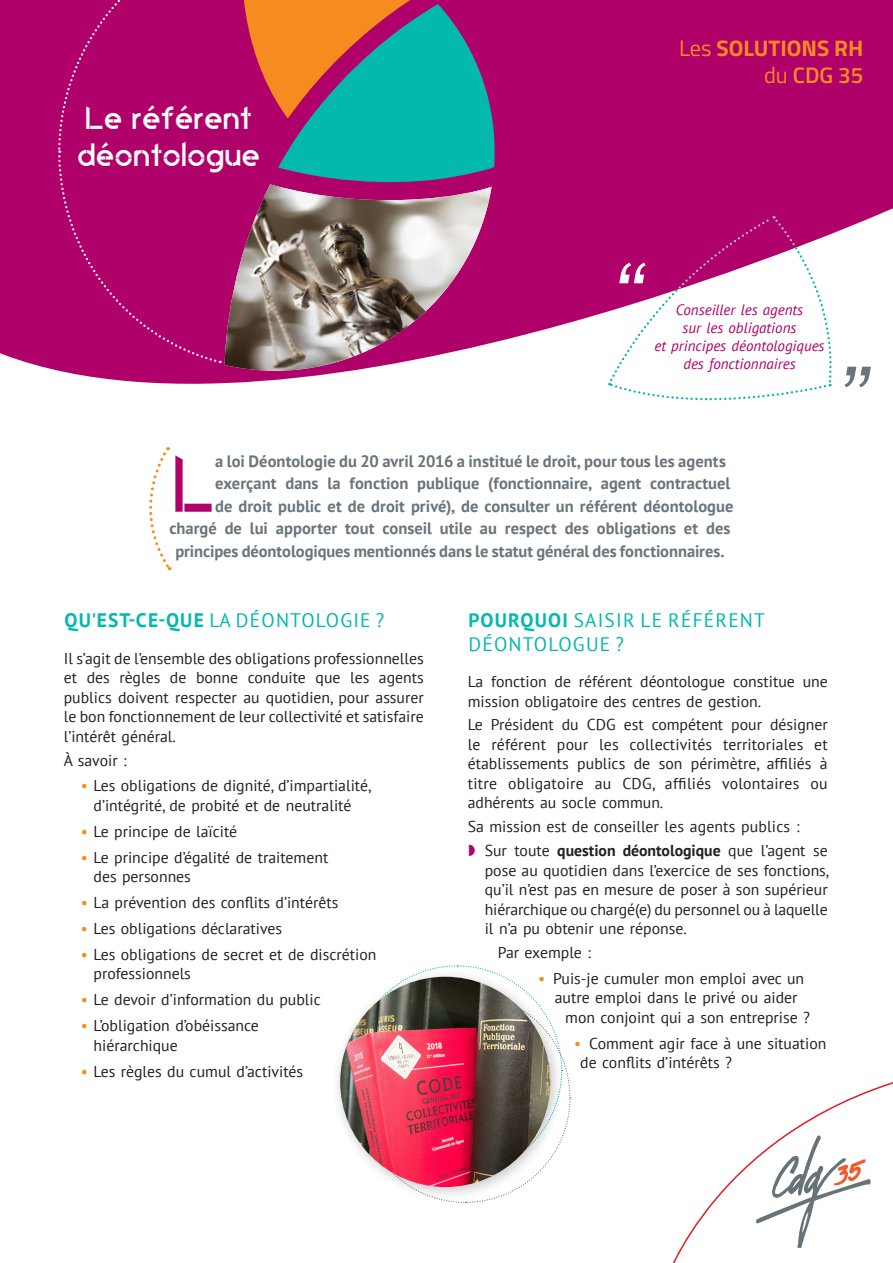
<style>
.page{position:relative;width:893px;height:1263px;background:#fff}
.page>*{position:absolute;margin:0;border:0;box-sizing:border-box;transform-origin:0 0}
.Texte{font:italic 90.9px "A Udimat";color:#fff}
.Texte-2{font:italic 90.9px "A Udimat";color:#6a747b}
.Introduction{font:82.35px "Anklada Novaz original";color:#b0016a;scale:.9 1}
.t1{font:33px/37.5px "Anklada Novaz original";letter-spacing:-.02em;color:#fff}
.t2{font:700 22.5px/27px "Titillium";color:#f68b1f;text-align:right}
.Titre{font:19.5px/23.4px "PT Sans";letter-spacing:.06em;color:#03b9ac}
.Introduction-2{font:700 16.5px "PT Sans";color:#6a747b}
.Texte-3{font:15.75px/19.5px "PT Sans";color:#231f20}
.Texte-4{font:italic 15px/18px "PT Sans";color:#b0016a;text-align:center}
.s1{font-weight:400}
.s2{font-weight:600}
.s3{font-weight:700}
.s4{color:#f68b1f}
</style>
<div class="page">
<svg style="left:0;top:0;width:893px;height:384px;background:#bb257f"></svg>
<svg style="left:608px;top:215px;width:225px;height:186px"></svg>
<svg style="left:149px;top:447px;width:23px;height:123px"></svg>
<svg style="left:57px;top:0;width:438px;height:364px;background:#903572"></svg>
<img style="left:225px;top:184px;width:267px;height:187px">
<div style="left:331px;top:967px;width:234px;height:234px;background:#231f20;opacity:.25"></div>
<img style="left:340px;top:977px;width:210px;height:210px;border-radius:105px">
<svg style="left:673px;top:1082px;width:220px;height:181px"></svg>
<p class="t1" style="left:77px;top:96px;width:185px">Le référent déontologue</p>
<p class="t2" style="left:679px;top:33px;width:186px"><span class="s1">Les</span> SOLUTIONS RH <span class="s1">du</span> <span class="s2">CDG 35</span></p>
<p class="Texte" style="left:612px;top:242px;width:32px">“</p>
<p class="Texte-4" style="left:654px;top:301px;width:172px">Conseiller les agents<br>sur les obligations<br>et principes déontologiques des fonctionnaires</p>
<p class="Texte-2" style="left:837px;top:346px;width:32px">”</p>
<p class="Introduction" style="left:172px;top:427px;width:50px">L</p>
<p class="Introduction-2" style="left:215px;top:450px;width:512px">a loi Déontologie du 20 avril 2016 a institué le droit, pour tous les agents</p>
<p class="Introduction-2" style="left:215px;top:472px;width:517px">exerçant dans la fonction publique (fonctionnaire, agent contractuel</p>
<p class="Introduction-2" style="left:215px;top:495px;width:520px">de droit public et de droit privé), de consulter un référent déontologue</p>
<p class="Introduction-2" style="left:169px;top:517px;width:563px">chargé de lui apporter tout conseil utile au respect des obligations et des</p>
<p class="Introduction-2" style="left:175px;top:540px;width:550px">principes déontologiques mentionnés dans le statut général des fonctionnaires.</p>
<p class="Titre" style="left:65px;top:608px;width:321px"><span class="s3">QU'EST-CE-QUE</span> LA DÉONTOLOGIE ?</p>
<p class="Texte-3" style="left:64px;top:648px;width:362px;text-align:justify">Il s’agit de l’ensemble des obligations professionnelles et des règles de bonne conduite que les agents publics doivent respecter au quotidien, pour assurer le bon fonctionnement de leur collectivité et satisfaire l’intérêt général.</p>
<p class="Texte-3" style="left:64px;top:750px;width:64px">À savoir :</p>
<p class="Texte-3" style="left:81px;top:776px;width:292px;text-align:center"><span class="s4">•</span> Les obligations de dignité, d’impartialité, d’intégrité, de probité et de neutralité</p>
<p class="Texte-3" style="left:81px;top:821px;width:158px"><span class="s4">•</span> Le principe de laïcité</p>
<p class="Texte-3" style="left:94px;top:847px;width:236px;text-indent:-13px"><span class="s4">•</span> Le principe d’égalité de traitement des personnes</p>
<p class="Texte-3" style="left:81px;top:892px;width:259px"><span class="s4">•</span> La prévention des conflits d’intérêts</p>
<p class="Texte-3" style="left:81px;top:918px;width:203px"><span class="s4">•</span> Les obligations déclaratives</p>
<p class="Texte-3" style="left:94px;top:944px;width:284px;text-indent:-13px"><span class="s4">•</span> Les obligations de secret et de discrétion professionnels</p>
<p class="Texte-3" style="left:81px;top:989px;width:242px"><span class="s4">•</span> Le devoir d’information du public</p>
<p class="Texte-3" style="left:94px;top:1015px;width:167px;text-indent:-13px"><span class="s4">•</span> L’obligation d’obéissance hiérarchique</p>
<p class="Texte-3" style="left:81px;top:1061px;width:224px"><span class="s4">•</span> Les règles du cumul d’activités</p>
<p class="Titre" style="left:468px;top:608px;width:298px"><span class="s3">POURQUOI</span> SAISIR LE RÉFÉRENT<br>DÉONTOLOGUE ?</p>
<p class="Texte-3" style="left:468px;top:671px;width:362px">La fonction de référent déontologue constitue une mission obligatoire des centres de gestion.</p>
<p class="Texte-3" style="left:468px;top:715px;width:362px;text-align:justify">Le Président du CDG est compétent pour désigner le référent pour les collectivités territoriales et établissements publics de son périmètre, affiliés à titre obligatoire au CDG, affiliés volontaires ou adhérents au socle commun.</p>
<p class="Texte-3" style="left:468px;top:816px;width:333px">Sa mission est de conseiller les agents publics :</p>
<p class="Texte-3" style="left:485px;top:840px;width:346px;text-align:justify">Sur toute <span class="s3">question déontologique</span> que l’agent se pose au quotidien dans l’exercice de ses fonctions, qu’il n’est pas en mesure de poser à son supérieur hiérarchique ou chargé(e) du personnel ou à laquelle il n’a pu obtenir une réponse.</p>
<p class="Texte-3" style="left:498px;top:942px;width:95px">Par exemple :</p>
<p class="Texte-3" style="left:538px;top:968px;width:267px"><span class="s4">•</span> Puis-je cumuler mon emploi avec un</p>
<p class="Texte-3" style="left:555px;top:987px;width:244px">autre emploi dans le privé ou aider</p>
<p class="Texte-3" style="left:565px;top:1007px;width:246px">mon conjoint qui a son entreprise ?</p>
<p class="Texte-3" style="left:580px;top:1033px;width:248px;text-indent:-6px"><span class="s4">•</span> Comment agir face à une situation de conflits d’intérêts ?</p>
</div>
